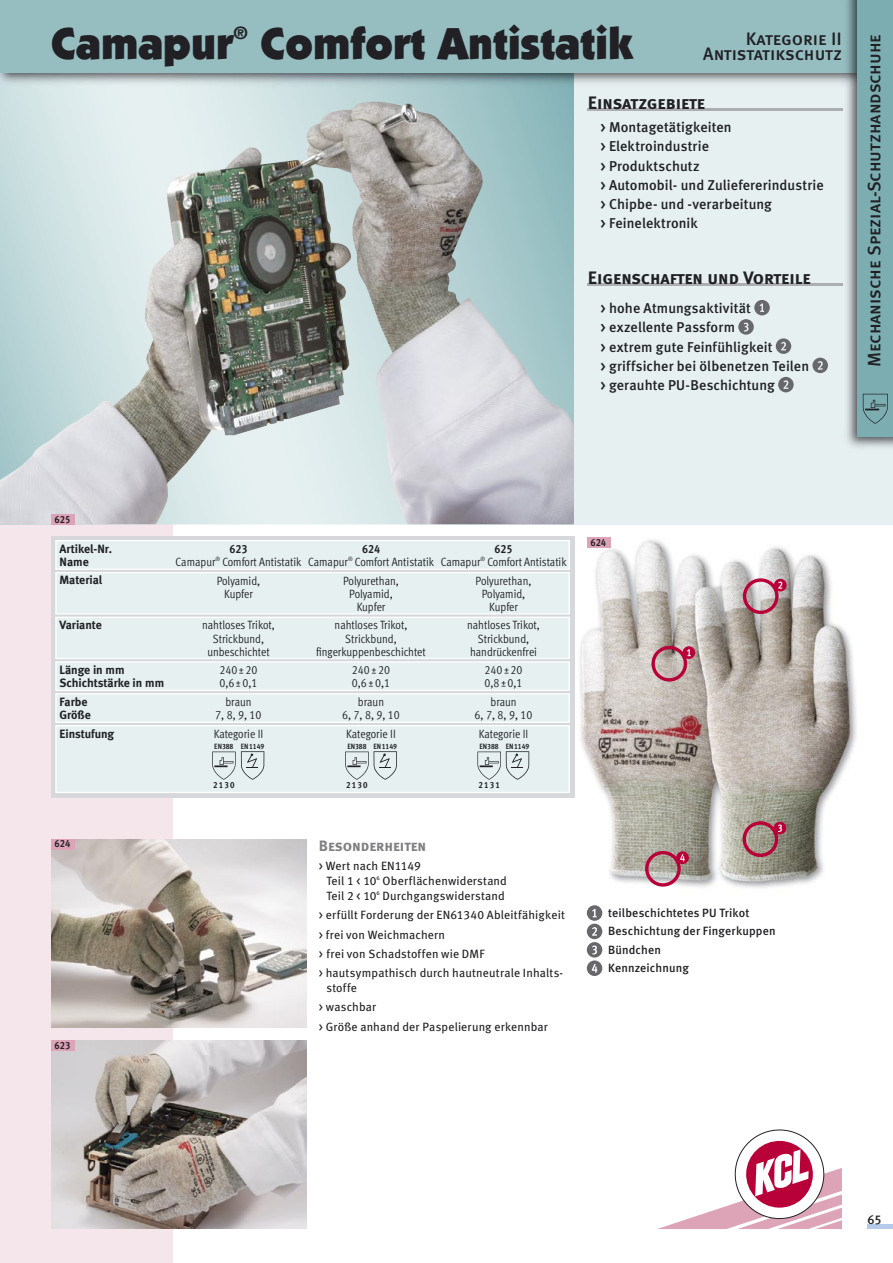
<style>
.page{position:relative;width:893px;height:1263px;background:#fff}
.page>*{position:absolute;margin:0;border:0;box-sizing:border-box;transform-origin:0 0}
.t1{font:900 45px "Itc Kabel";color:#212125}
.t2{font:18px/15.8px "Meta Medium CELF Caps";letter-spacing:-.005em;color:#212125;text-align:right}
.t3{font:18px "Meta Bold CELF Caps";letter-spacing:-.005em;color:#212125}
.t4{font:900 18px "Itc Kabel";color:#212125}
.t5{font:15px "Meta Bold CELF Caps";letter-spacing:-.005em;color:#7f7e83}
.t6{font:14.25px/19.2px "Meta Medium CELF";letter-spacing:.01em;color:#212125}
.t7{font:12.75px "Meta Medium CELF";color:#212125}
.t8{font:12px "Meta Cond Normal LF";color:#212125}
.t9{font:12px/19.2px "Meta Book CELF";letter-spacing:.015em;color:#212125}
.t10{font:12px/13.2px "Meta Bold CELF";color:#212125}
.t11{font:12px/18.5px "Meta Medium CELF";letter-spacing:.01em;color:#212125}
.t12{font:12px "Meta Cond Bold LF";color:#212125}
.t13{font:10.5px "Meta Cond Bold LF";color:#212125}
.t14{font:9px "Meta Cond Bold LF";color:#212125}
.t15{font:7.65px "Meta Cond Bold LF";color:#212125}
</style>
<div class="page">
<div style="left:0;top:524px;width:173px;height:739px;background:#f5e6eb"></div>
<svg style="left:658px;top:1129px;width:184px;height:100px"></svg>
<hr style="left:867px;top:1225px;width:26px;height:4px;background:#b6cbe9">
<img style="left:51px;top:839px;width:255px;height:189px">
<img style="left:51px;top:1040px;width:255px;height:189px">
<svg style="left:0;top:88px;width:574px;height:13px;background:#c3dadc"></svg>
<img style="left:0;top:101px;width:574px;height:423px">
<img style="left:574px;top:537px;width:283px;height:351px">
<div style="left:574px;top:72px;width:319px;height:453px;background:#e6f0f1"></div>
<img style="left:0;top:72px;width:842px;height:16px">
<div style="left:0;top:0;width:893px;height:72px;background:#96bdc0"></div>
<div style="left:51px;top:536px;width:523px;height:261px;background:#d7d8db"></div>
<div style="left:682px;top:646px;width:13px;height:13px;background:#b80039;border-radius:50%"></div>
<svg style="left:651px;top:646px;width:40px;height:35px"></svg>
<div style="left:774px;top:822px;width:12px;height:12px;background:#b80039;border-radius:50%"></div>
<svg style="left:742px;top:821px;width:40px;height:36px"></svg>
<svg style="left:774px;top:579px;width:13px;height:12px"></svg>
<svg style="left:743px;top:578px;width:39px;height:36px"></svg>
<svg style="left:676px;top:851px;width:13px;height:13px"></svg>
<svg style="left:645px;top:851px;width:40px;height:36px"></svg>
<div style="left:51px;top:514px;width:23px;height:11px;background:#dda3b7"></div>
<div style="left:51px;top:839px;width:23px;height:10px;background:#dda3b7"></div>
<div style="left:51px;top:1040px;width:23px;height:10px;background:#dda3b7"></div>
<div style="left:587px;top:537px;width:23px;height:11px;background:#dda3b7"></div>
<svg style="left:55px;top:540px;width:515px;height:253px;background:#e6eff0"></svg>
<img style="left:842px;top:0;width:51px;height:447px">
<div style="left:857px;top:0;width:36px;height:437px;background:#7caeb1"></div>
<svg style="left:863px;top:394px;width:25px;height:30px"></svg>
<hr style="left:588px;top:108px;width:255px;height:3px;background:#adaeb1">
<hr style="left:588px;top:283px;width:255px;height:3px;background:#adaeb1">
<svg style="left:738px;top:300px;width:32px;height:35px"></svg>
<svg style="left:776px;top:338px;width:15px;height:16px"></svg>
<svg style="left:812px;top:358px;width:16px;height:15px"></svg>
<svg style="left:778px;top:377px;width:16px;height:15px"></svg>
<div style="left:587px;top:905px;width:15px;height:16px;background:#68676c;border-radius:50%"></div>
<svg style="left:592px;top:909px;width:5px;height:8px"></svg>
<div style="left:587px;top:924px;width:15px;height:15px;background:#68676c;border-radius:50%"></div>
<svg style="left:592px;top:927px;width:5px;height:9px"></svg>
<div style="left:587px;top:942px;width:15px;height:15px;background:#68676c;border-radius:50%"></div>
<svg style="left:592px;top:945px;width:5px;height:9px"></svg>
<div style="left:587px;top:960px;width:15px;height:16px;background:#68676c;border-radius:50%"></div>
<svg style="left:592px;top:964px;width:5px;height:9px"></svg>
<h1 class="t1" style="left:51px;top:15px;width:184px">Camapur</h1>
<h2 class="t4" style="left:234px;top:22px;width:16px">®</h2>
<h1 class="t1" style="left:260px;top:15px;width:374px">Comfort Antistatik</h1>
<h2 class="t2" style="left:703px;top:31px;width:140px">Kategorie II<br>Antistatikschutz</h2>
<h2 class="t3" style="left:588px;top:91px;width:119px">Einsatzgebiete</h2>
<p class="t6" style="left:600px;top:118px;width:225px">&gt; Montagetätigkeiten<br>&gt; Elektroindustrie<br>&gt; Produktschutz<br>&gt; Automobil- und Zuliefererindustrie &gt; Chipbe- und -verarbeitung<br>&gt; Feinelektronik</p>
<h2 class="t3" style="left:588px;top:266px;width:224px">Eigenschaften und Vorteile</h2>
<p class="t6" style="left:600px;top:299px;width:210px">&gt; hohe Atmungsaktivität<br>&gt; exzellente Passform<br>&gt; extrem gute Feinfühligkeit<br>&gt; griffsicher bei ölbenetzen Teilen &gt; gerauhte PU-Beschichtung</p>
<h2 class="t2" style="left:866px;top:367px;width:335px;rotate:-90deg">Mechanische Spezial-Schutzhandschuhe</h2>
<p class="t13" style="left:55px;top:513px;width:17px">625</p>
<p class="t10" style="left:60px;top:542px;width:54px">Artikel-Nr.<br>Name</p>
<p class="t12" style="left:229px;top:541px;width:19px">623</p>
<p class="t12" style="left:362px;top:541px;width:19px">624</p>
<p class="t12" style="left:495px;top:541px;width:19px">625</p>
<p class="t8" style="left:176px;top:555px;width:392px">Camapur<sup>®</sup> Comfort Antistatik Camapur<sup>®</sup> Comfort Antistatik Camapur<sup>®</sup> Comfort Antistatik</p>
<p class="t10" style="left:60px;top:574px;width:44px">Material</p>
<p class="t8" style="left:217px;top:574px;width:45px">Polyamid,</p>
<p class="t8" style="left:343px;top:574px;width:57px">Polyurethan,</p>
<p class="t8" style="left:476px;top:574px;width:57px">Polyurethan,</p>
<p class="t8" style="left:224px;top:587px;width:30px">Kupfer</p>
<p class="t8" style="left:349px;top:587px;width:45px">Polyamid,</p>
<p class="t8" style="left:482px;top:587px;width:45px">Polyamid,</p>
<p class="t8" style="left:357px;top:600px;width:30px">Kupfer</p>
<p class="t8" style="left:489px;top:600px;width:30px">Kupfer</p>
<p class="t10" style="left:60px;top:618px;width:44px">Variante</p>
<p class="t8" style="left:202px;top:618px;width:74px">nahtloses Trikot,</p>
<p class="t8" style="left:335px;top:618px;width:74px">nahtloses Trikot,</p>
<p class="t8" style="left:467px;top:618px;width:74px">nahtloses Trikot,</p>
<p class="t8" style="left:213px;top:631px;width:53px">Strickbund,</p>
<p class="t8" style="left:345px;top:631px;width:53px">Strickbund,</p>
<p class="t8" style="left:478px;top:631px;width:53px">Strickbund,</p>
<p class="t8" style="left:207px;top:645px;width:64px">unbeschichtet</p>
<p class="t8" style="left:316px;top:645px;width:111px">fingerkuppenbeschichtet</p>
<p class="t8" style="left:470px;top:645px;width:69px">handrückenfrei</p>
<p class="t10" style="left:60px;top:663px;width:106px">Länge in mm<br>Schichtstärke in mm</p>
<p class="t8" style="left:219px;top:663px;width:40px">240 ± 20</p>
<p class="t8" style="left:352px;top:663px;width:40px">240 ± 20</p>
<p class="t8" style="left:484px;top:663px;width:40px">240 ± 20</p>
<p class="t8" style="left:219px;top:676px;width:40px">0,6 ± 0,1</p>
<p class="t8" style="left:352px;top:676px;width:40px">0,6 ± 0,1</p>
<p class="t8" style="left:484px;top:676px;width:40px">0,8 ± 0,1</p>
<p class="t10" style="left:60px;top:695px;width:33px">Farbe<br>Größe</p>
<p class="t8" style="left:225px;top:695px;width:28px">braun</p>
<p class="t8" style="left:358px;top:695px;width:28px">braun</p>
<p class="t8" style="left:490px;top:695px;width:28px">braun</p>
<p class="t8" style="left:215px;top:708px;width:48px">7, 8, 9, 10</p>
<p class="t8" style="left:342px;top:708px;width:59px">6, 7, 8, 9, 10</p>
<p class="t8" style="left:475px;top:708px;width:59px">6, 7, 8, 9, 10</p>
<p class="t10" style="left:60px;top:727px;width:56px">Einstufung</p>
<p class="t8" style="left:214px;top:727px;width:51px">Kategorie II</p>
<p class="t8" style="left:346px;top:727px;width:51px">Kategorie II</p>
<p class="t8" style="left:479px;top:727px;width:51px">Kategorie II</p>
<p class="t13" style="left:55px;top:837px;width:17px">624</p>
<p class="t13" style="left:55px;top:1039px;width:17px">623</p>
<p class="t15" style="left:214px;top:742px;width:21px">EN388</p>
<p class="t14" style="left:213px;top:779px;width:23px">2 1 3 0</p>
<p class="t15" style="left:347px;top:742px;width:21px">EN388</p>
<p class="t14" style="left:346px;top:779px;width:23px">2 1 3 0</p>
<p class="t15" style="left:480px;top:742px;width:21px">EN388</p>
<p class="t14" style="left:479px;top:779px;width:23px">2 1 3 1</p>
<p class="t15" style="left:241px;top:742px;width:25px">EN1149</p>
<p class="t15" style="left:373px;top:742px;width:25px">EN1149</p>
<p class="t15" style="left:506px;top:742px;width:25px">EN1149</p>
<p class="t5" style="left:319px;top:836px;width:109px">Besonderheiten</p>
<p class="t9" style="left:326px;top:858px;width:182px;line-height:15px;text-indent:-7px">&gt; Wert nach EN1149<br>Teil 1 &lt; 10<sup>6</sup> Oberflächenwiderstand<br>Teil 2 &lt; 10<sup>6</sup> Durchgangswiderstand</p>
<p class="t9" style="left:319px;top:905px;width:247px">&gt; erfüllt Forderung der EN61340 Ableitfähigkeit &gt; frei von Weichmachern<br>&gt; frei von Schadstoffen wie DMF<br>&gt; hautsympathisch durch hautneutrale Inhalts-</p>
<p class="t9" style="left:319px;top:978px;width:230px;text-indent:7px">stoffe<br>&gt; waschbar<br>&gt; Größe anhand der Paspelierung erkennbar</p>
<p class="t13" style="left:590px;top:536px;width:17px">624</p>
<p class="t11" style="left:608px;top:904px;width:169px">teilbeschichtetes PU Trikot<br>Beschichtung der Fingerkuppen<br>Bündchen<br>Kennzeichnung</p>
<p class="t7" style="left:867px;top:1212px;width:16px">65</p>
</div>
